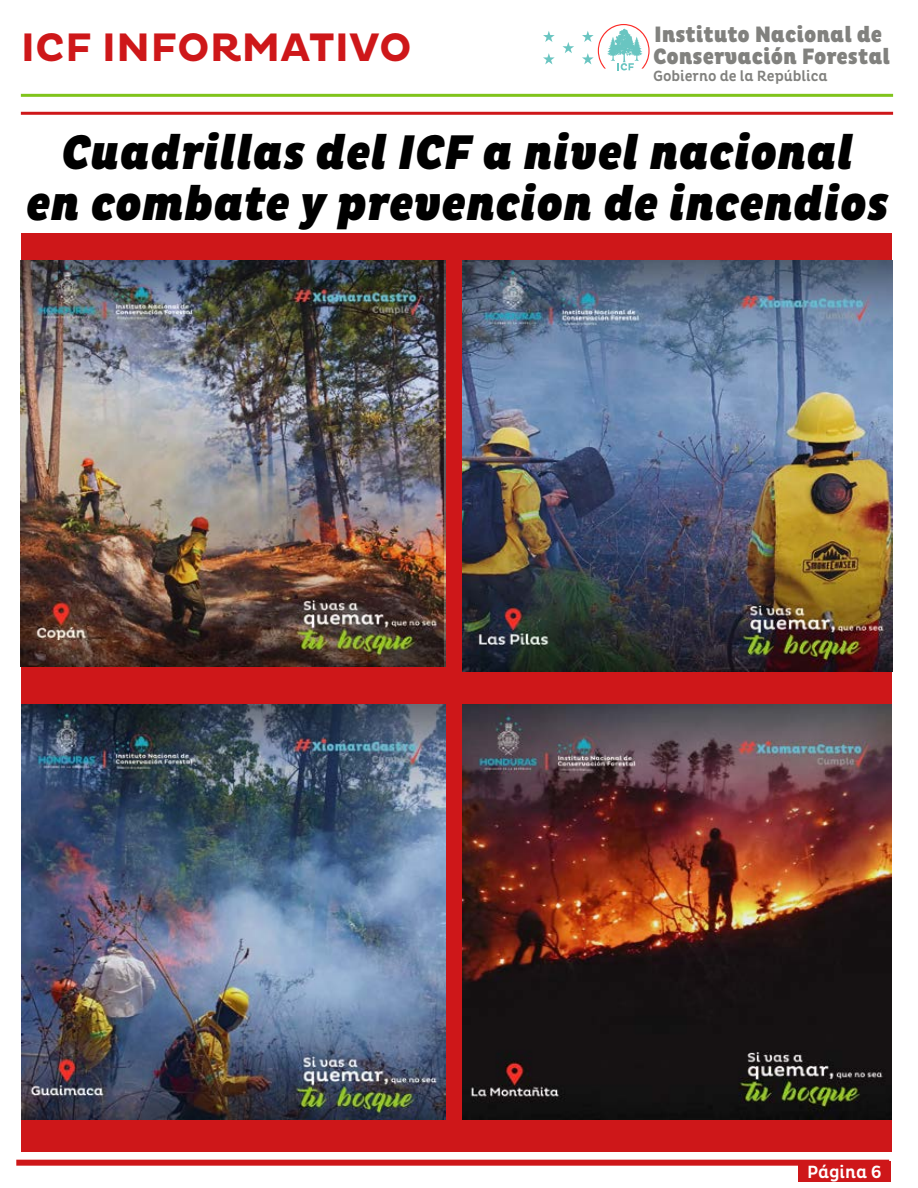
<style>
.page{position:relative;width:918px;height:1188px;background:#fff}
.page>*{position:absolute;margin:0;border:0;box-sizing:border-box;transform-origin:0 0}
.t1{font:italic 900 49.5px/51px "Pluto Cond";color:#000;text-align:center}
.t2{font:700 40.5px "Pluto";color:#ce1719}
.t3{font:900 22.65px/22.4px "Pluto Cond";color:#81817e}
.t4{font:500 18px "Pluto Cond";color:#fff}
.t5{font:500 15.15px "Pluto Cond";color:#81817e}
</style>
<div class="page">
<hr style="left:21px;top:94px;width:872px;height:3px;background:#80c41c">
<hr style="left:21px;top:112px;width:872px;height:3px;background:#ce1719">
<div style="left:16px;top:1160px;width:873px;height:6px;background:#ce1719"></div>
<div style="left:798px;top:1161px;width:93px;height:21px;background:#ce1719"></div>
<svg style="left:562px;top:42px;width:12px;height:11px"></svg>
<svg style="left:582px;top:24px;width:68px;height:46px"></svg>
<svg style="left:543px;top:31px;width:12px;height:11px"></svg>
<svg style="left:543px;top:53px;width:12px;height:11px"></svg>
<div style="left:22px;top:233px;width:870px;height:919px;background:#ce1719"></div>
<img style="left:21px;top:260px;width:425px;height:407px">
<img style="left:22px;top:705px;width:424px;height:414px">
<img style="left:463px;top:260px;width:429px;height:411px">
<img style="left:463px;top:704px;width:429px;height:416px">
<p class="t2" style="left:21px;top:24px;width:393px">ICF INFORMATIVO</p>
<p class="t3" style="left:653px;top:24px;width:239px">Instituto Nacional de<br>Conservación Forestal</p>
<p class="t5" style="left:653px;top:67px;width:176px">Gobierno de la República</p>
<p class="t1" style="left:27px;top:129px;width:864px">Cuadrillas del ICF a nivel nacional<br>en combate y prevencion de incendios</p>
<p class="t4" style="left:807px;top:1161px;width:76px">Página 6</p>
</div>
